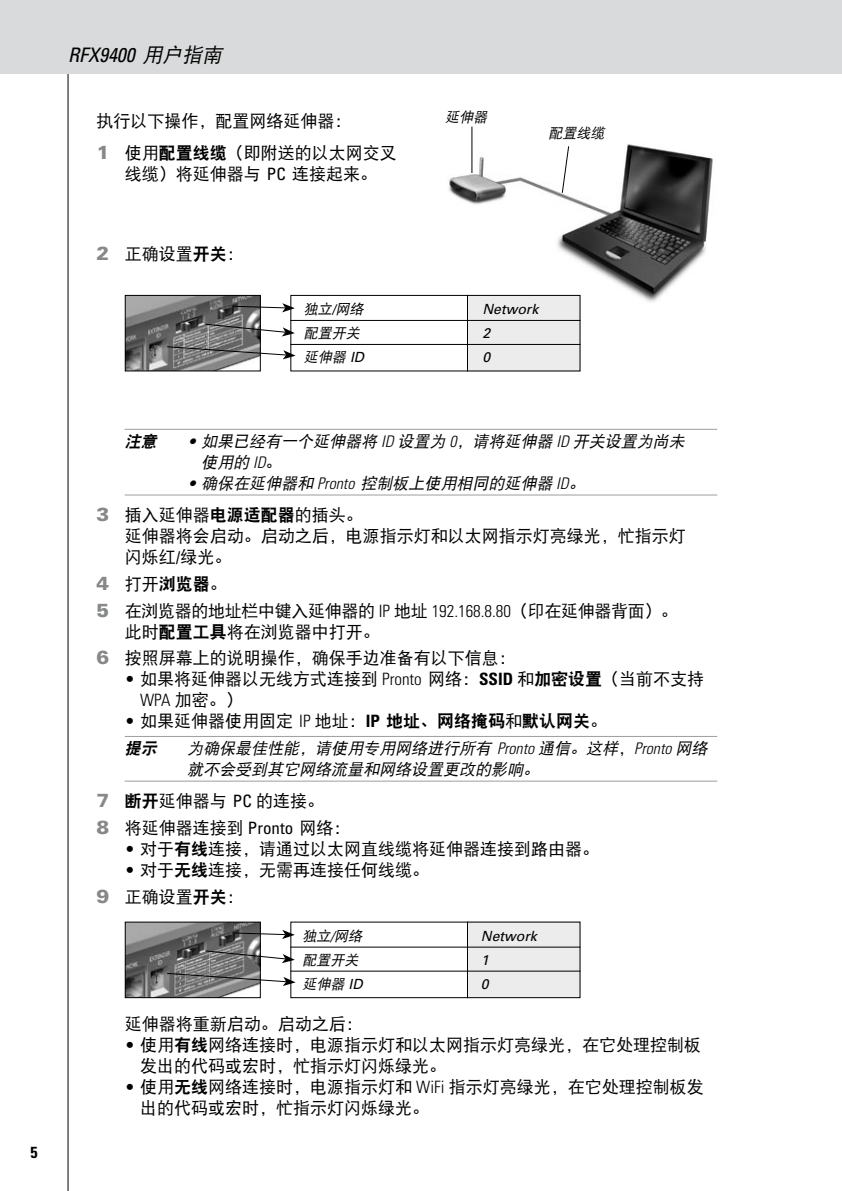
<style>
.page{position:relative;width:842px;height:1191px;background:#fff}
.page>*{position:absolute;margin:0;border:0;box-sizing:border-box;transform-origin:0 0}
.t1{font:italic condensed 20px "Univers";color:#000}
.t2{font:17px/21px "DFP Hei W5";color:#000}
.t3{font:17px/26.6px "DFP Hei W5";letter-spacing:-.02em;color:#000}
.t4{font:italic 16px/21px "DFP Hei W5";color:#000}
.t5{font:italic 16px "DFP Hei W9";color:#000}
.t6{font:700 condensed 16px "Univers";color:#000}
.t7{font:italic 14px "DFP Hei W5";color:#000}
.t8{font:italic 14px "Univers";color:#000}
.s1{font-family:"DFP Hei W5";font-stretch:normal}
.s2{font-family:"Univers";font-weight:900;font-size:19px;color:#878889}
.s3{font-family:"DFP Hei W9"}
.s4{font-family:"Univers";font-stretch:condensed}
.s5{font-family:"Univers"}
.s6{font-family:"Univers";font-weight:300;font-stretch:condensed}
.s7{font-style:normal}
.s8{font-family:"Univers";font-weight:700;font-stretch:condensed}
</style>
<div class="page">
<hr style="left:68px;top:0;width:1px;height:1191px;background:#000">
<div style="left:0;top:0;width:842px;height:74px;background:#d9dadb"></div>
<hr style="left:125px;top:429px;width:592px;height:1px;background:#9c9d9f">
<hr style="left:125px;top:494px;width:592px;height:1px;background:#9c9d9f">
<hr style="left:125px;top:736px;width:592px;height:1px;background:#9c9d9f">
<hr style="left:125px;top:780px;width:592px;height:1px;background:#9c9d9f">
<img style="left:434px;top:135px;width:279px;height:169px">
<hr style="left:471px;top:127px;width:1px;height:46px;background:#000">
<svg style="left:561px;top:145px;width:9px;height:49px"></svg>
<div style="left:468px;top:921px;width:112px;height:77px;background:#ececed"></div>
<div style="left:290px;top:921px;width:290px;height:77px;border:1px solid #000"></div>
<img style="left:127px;top:923px;width:132px;height:73px">
<div style="left:125px;top:921px;width:136px;height:77px;border:1px solid #000"></div>
<hr style="left:290px;top:946px;width:290px;height:1px;background:#000">
<hr style="left:290px;top:970px;width:290px;height:1px;background:#000">
<hr style="left:467px;top:921px;width:1px;height:77px;background:#000">
<svg style="left:231px;top:930px;width:64px;height:9px"></svg>
<svg style="left:204px;top:949px;width:91px;height:14px"></svg>
<svg style="left:166px;top:972px;width:130px;height:14px"></svg>
<div style="left:468px;top:295px;width:112px;height:76px;background:#ececed"></div>
<div style="left:290px;top:295px;width:290px;height:76px;border:1px solid #000"></div>
<img style="left:127px;top:297px;width:132px;height:72px">
<div style="left:125px;top:295px;width:136px;height:76px;border:1px solid #000"></div>
<hr style="left:290px;top:320px;width:290px;height:1px;background:#000">
<hr style="left:290px;top:344px;width:290px;height:1px;background:#000">
<hr style="left:467px;top:295px;width:1px;height:76px;background:#000">
<svg style="left:231px;top:303px;width:64px;height:9px"></svg>
<svg style="left:204px;top:323px;width:91px;height:13px"></svg>
<svg style="left:166px;top:346px;width:130px;height:13px"></svg>
<p class="t6" style="left:30px;top:1142px;width:9px">5</p>
<p class="t1" style="left:68px;top:42px;width:160px">RFX9400 <span class="s1">用户指南</span></p>
<p class="t2" style="left:96px;top:104px;width:302px;line-height:32.4px">执行以下操作，配置网络延伸器：<br><span class="s2">1</span> 使用<span class="s3">配置线缆</span>（即附送的以太网交叉</p>
<p class="t2" style="left:125px;top:163px;width:254px">线缆）将延伸器与 <span class="s4">PC</span> 连接起来。</p>
<p class="t7" style="left:445px;top:109px;width:47px">延伸器</p>
<p class="t7" style="left:548px;top:125px;width:61px">配置线缆</p>
<p class="t2" style="left:96px;top:243px;width:149px"><span class="s2">2</span> 正确设置<span class="s3">开关</span>：</p>
<p class="t7" style="left:304px;top:301px;width:65px">独立/网络</p>
<p class="t8" style="left:482px;top:301px;width:57px">Network</p>
<p class="t7" style="left:304px;top:325px;width:61px">配置开关</p>
<p class="t8" style="left:482px;top:325px;width:9px">2</p>
<p class="t7" style="left:304px;top:349px;width:62px">延伸器 <span class="s5">ID</span></p>
<p class="t8" style="left:482px;top:349px;width:9px">0</p>
<p class="t5" style="left:125px;top:432px;width:37px">注意</p>
<p class="t4" style="left:201px;top:430px;width:489px;text-indent:-14px"><span class="s6">•</span> 如果已经有一个延伸器将 <span class="s6">I D</span> 设置为 <span class="s6">0</span> ，请将延伸器 <span class="s6">I D</span> 开关设置为尚未使用的<span class="s6">ID</span><span class="s7">。</span></p>
<p class="t4" style="left:187px;top:472px;width:403px"><span class="s6">•</span> 确保在延伸器和 <span class="s6">Pr o n t o</span> 控制板上使用相同的延伸器 <span class="s6">I D</span> 。</p>
<p class="t2" style="left:125px;top:504px;width:563px;text-indent:-28px"><span class="s2">3</span> 插入延伸器<span class="s3">电源适配器</span>的插头。<br>延伸器将会启动。启动之后，电源指示灯和以太网指示灯亮绿光，忙指示灯闪烁红/绿光。</p>
<p class="t3" style="left:96px;top:570px;width:583px"><span class="s2">4</span> 打开<span class="s3">浏览器</span>。<br><span class="s2">5</span> 在浏览器的地址栏中键入延伸器的 <span class="s6">IP</span> 地址 <span class="s6">192.168.8.80</span>（印在延伸器背面）。</p>
<p class="t2" style="left:96px;top:618px;width:421px;line-height:26.6px;text-indent:28px">此时<span class="s3">配置工具</span>将在浏览器中打开。<br><span class="s2">6</span> 按照屏幕上的说明操作，确保手边准备有以下信息：</p>
<p class="t2" style="left:140px;top:668px;width:566px;text-indent:-15px"><span class="s6">•</span> 如果将延伸器以无线方式连接到 <span class="s6">Pronto</span> 网络：<span class="s8">SSID</span> 和<span class="s3">加密设置</span>（当前不支持<br><span class="s6">WPA</span> 加密。）</p>
<p class="t2" style="left:125px;top:710px;width:484px"><span class="s6">•</span> 如果延伸器使用固定 <span class="s6">IP</span> 地址：<span class="s8">IP</span> <span class="s3">地址、网络掩码</span>和<span class="s3">默认网关</span>。</p>
<p class="t5" style="left:125px;top:739px;width:37px">提示</p>
<p class="t4" style="left:187px;top:737px;width:525px">为确保最佳性能，请使用专用网络进行所有 <span class="s6">Pro n to</span> 通信。这样<span class="s7">，</span> <span class="s6">Pro n to</span> 网络就不会受到其它网络流量和网络设置更改的影响。</p>
<p class="t2" style="left:96px;top:787px;width:256px;line-height:26.6px"><span class="s2">7</span> <span class="s3">断开</span>延伸器与 <span class="s4">PC</span> 的连接。<br><span class="s2">8</span> 将延伸器连接到 <span class="s4">Pronto</span> 网络：</p>
<p class="t2" style="left:125px;top:838px;width:476px"><span class="s6">•</span> 对于<span class="s3">有线</span>连接，请通过以太网直线缆将延伸器连接到路由器。</p>
<p class="t2" style="left:96px;top:856px;width:334px;line-height:26.6px;text-indent:28px"><span class="s6">•</span> 对于<span class="s3">无线</span>连接，无需再连接任何线缆。<br><span class="s2">9</span> 正确设置<span class="s3">开关</span>：</p>
<p class="t7" style="left:302px;top:928px;width:65px">独立<span class="s5">/</span>网络</p>
<p class="t8" style="left:481px;top:927px;width:57px">Network</p>
<p class="t7" style="left:302px;top:952px;width:61px">配置开关</p>
<p class="t8" style="left:481px;top:951px;width:9px">1</p>
<p class="t7" style="left:302px;top:976px;width:62px">延伸器 <span class="s5">ID</span></p>
<p class="t8" style="left:481px;top:975px;width:9px">0</p>
<p class="t2" style="left:125px;top:1013px;width:239px">延伸器将重新启动。启动之后：</p>
<p class="t2" style="left:140px;top:1034px;width:562px;text-indent:-15px"><span class="s6">•</span> 使用<span class="s3">有线</span>网络连接时，电源指示灯和以太网指示灯亮绿光，在它处理控制板发出的代码或宏时，忙指示灯闪烁绿光。</p>
<p class="t2" style="left:140px;top:1076px;width:565px;text-indent:-15px"><span class="s6">•</span> 使用<span class="s3">无线</span>网络连接时，电源指示灯和 <span class="s6">WiFi</span> 指示灯亮绿光，在它处理控制板发出的代码或宏时，忙指示灯闪烁绿光。</p>
</div>
